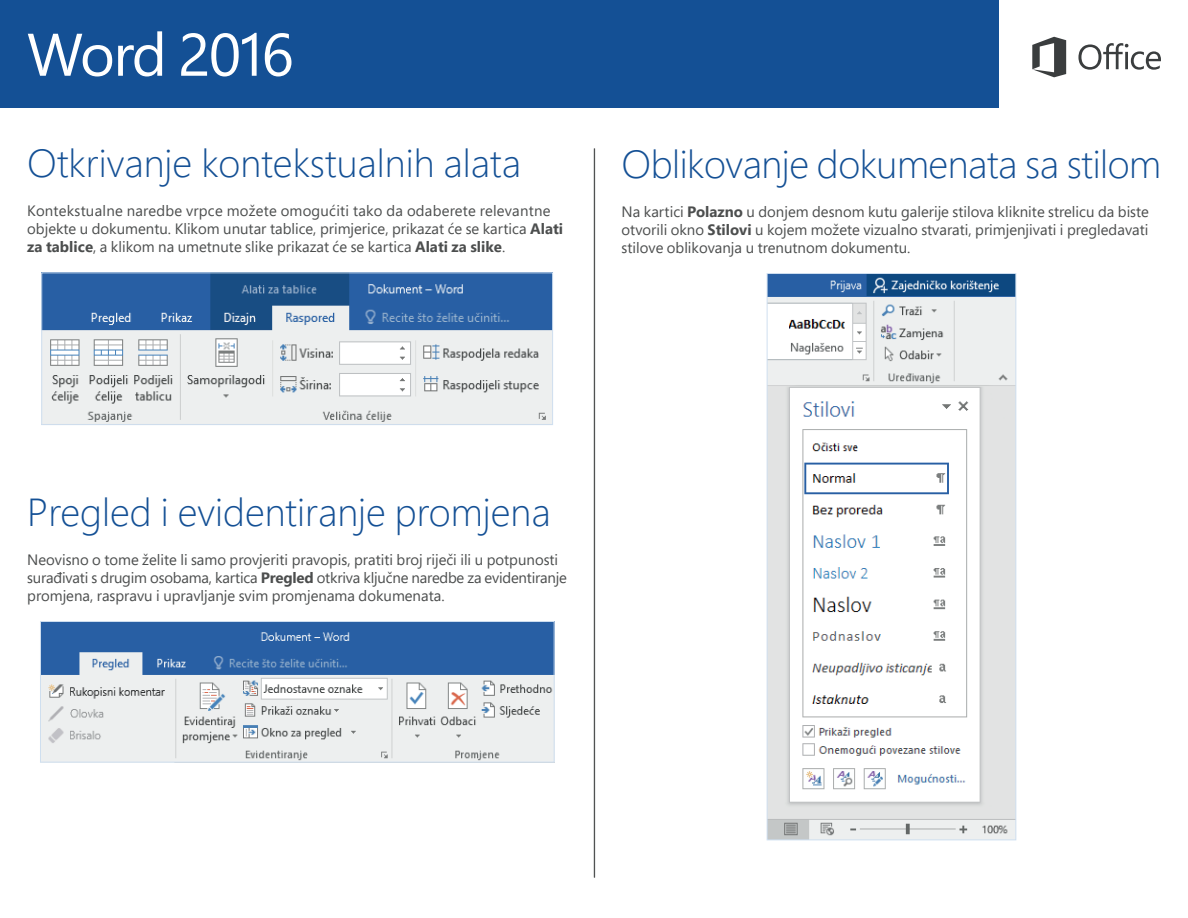
<style>
.page{position:relative;width:1188px;height:918px;background:#fff}
.page>*{position:absolute;margin:0;border:0;box-sizing:border-box;transform-origin:0 0}
.t1{font:60px "Segoe Pro";letter-spacing:-.025em;color:#fff}
.t2{font:300 39px "Segoe Pro";color:#145095}
.t3{font:15px/18px "Segoe Pro";color:#4c4e4e}
.s1{font-weight:700}
</style>
<div class="page">
<div style="left:0;top:0;width:999px;height:108px;background:#145095"></div>
<svg style="left:1078px;top:43px;width:83px;height:27px"></svg>
<svg style="left:1032px;top:37px;width:34px;height:40px"></svg>
<img style="left:43px;top:274px;width:508px;height:149px">
<div style="left:41px;top:272px;width:512px;height:153px;border:1px solid #cfdff0"></div>
<hr style="left:594px;top:148px;width:1px;height:730px;background:#4c4e4e">
<img style="left:769px;top:275px;width:245px;height:563px">
<div style="left:767px;top:273px;width:249px;height:567px;border:1px solid #cfdff0"></div>
<img style="left:42px;top:623px;width:511px;height:137px">
<div style="left:40px;top:621px;width:515px;height:141px;border:1px solid #cfdff0"></div>
<h1 class="t1" style="left:27px;top:13px;width:268px">Word 2016</h1>
<h2 class="t2" style="left:27px;top:137px;width:495px">Otkrivanje kontekstualnih alata</h2>
<p class="t3" style="left:27px;top:202px;width:537px">Kontekstualne naredbe vrpce možete omogućiti tako da odaberete relevantne objekte u dokumentu. Klikom unutar tablice, primjerice, prikazat će se kartica <span class="s1">Alati za tablice</span>, a klikom na umetnute slike prikazat će se kartica <span class="s1">Alati za slike</span>.</p>
<h2 class="t2" style="left:622px;top:137px;width:541px">Oblikovanje dokumenata sa stilom</h2>
<p class="t3" style="left:622px;top:202px;width:529px;text-align:justify">Na kartici <span class="s1">Polazno</span> u donjem desnom kutu galerije stilova kliknite strelicu da biste otvorili okno <span class="s1">Stilovi</span> u kojem možete vizualno stvarati, primjenjivati i pregledavati stilove oblikovanja u trenutnom dokumentu.</p>
<h2 class="t2" style="left:27px;top:485px;width:525px">Pregled i evidentiranje promjena</h2>
<p class="t3" style="left:27px;top:550px;width:541px">Neovisno o tome želite li samo provjeriti pravopis, pratiti broj riječi ili u potpunosti surađivati s drugim osobama, kartica <span class="s1">Pregled</span> otkriva ključne naredbe za evidentiranje promjena, raspravu i upravljanje svim promjenama dokumenata.</p>
</div>
